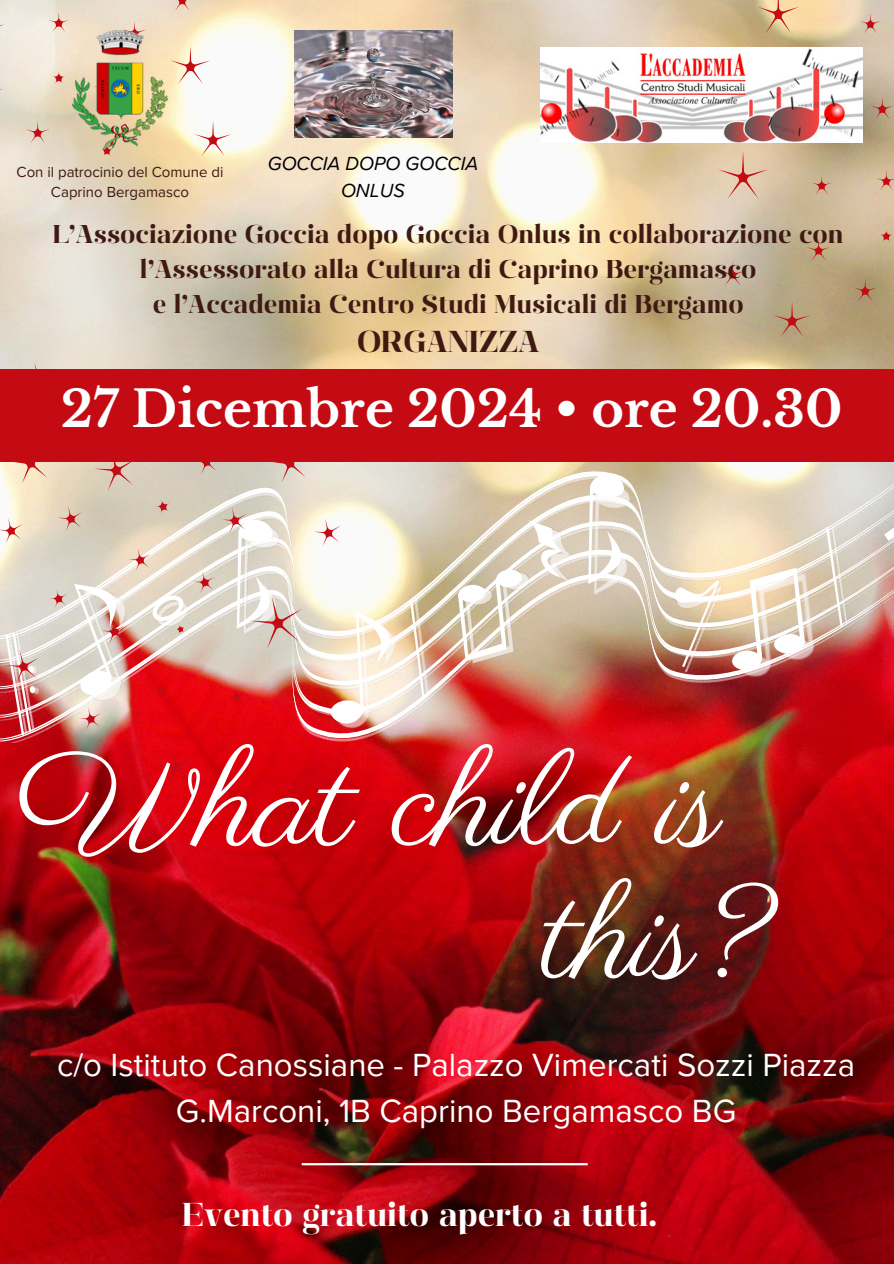
<style>
.page{position:relative;width:894px;height:1264px;background:#fff}
.page>*{position:absolute;margin:0;border:0;box-sizing:border-box;transform-origin:0 0}
.t1{font:135.75px "Parisienne";color:#fff}
.t2{font:133.5px "Parisienne";color:#fff}
.t3{font:700 49.5px "Libre Baskerville";color:#fff}
.t4{font:33px/46.2px "Proxima Nova";color:#fff;text-align:center}
.t5{font:33px "Manison 700";color:#fff}
.t6{font:30.15px "Manison 700";color:#3e1a13}
.t7{font:25.65px/34.8px "Manison 700";color:#3e1a13;text-align:center}
.t8{font:italic 19.5px/27px "Proxima Nova";color:#000;text-align:center}
.t9{font:15px/20.2px "Proxima Nova";color:#3e1a13;text-align:center}
</style>
<div class="page">
<img style="left:0;top:0;width:893px;height:1263px">
<div style="left:0;top:369px;width:893px;height:92px;background:#c40a13"></div>
<svg style="left:867px;top:461px;width:26px;height:281px;background:#d27072"></svg>
<svg style="left:882px;top:519px;width:11px;height:25px"></svg>
<svg style="left:13px;top:359px;width:51px;height:10px"></svg>
<img style="left:0;top:461px;width:867px;height:338px">
<svg style="left:757px;top:0;width:41px;height:33px"></svg>
<svg style="left:859px;top:13px;width:21px;height:20px"></svg>
<svg style="left:806px;top:238px;width:24px;height:23px"></svg>
<svg style="left:875px;top:170px;width:18px;height:20px"></svg>
<svg style="left:773px;top:301px;width:37px;height:36px"></svg>
<svg style="left:811px;top:175px;width:20px;height:20px"></svg>
<svg style="left:717px;top:151px;width:51px;height:48px;background:#e0bda3"></svg>
<svg style="left:870px;top:97px;width:23px;height:22px"></svg>
<svg style="left:879px;top:229px;width:13px;height:13px"></svg>
<svg style="left:719px;top:261px;width:26px;height:25px"></svg>
<svg style="left:852px;top:279px;width:24px;height:22px"></svg>
<hr style="left:301px;top:1163px;width:286px;height:2px;background:#fff">
<svg style="left:0;top:80px;width:3px;height:23px"></svg>
<svg style="left:101px;top:148px;width:12px;height:8px"></svg>
<svg style="left:48px;top:12px;width:21px;height:20px"></svg>
<svg style="left:123px;top:21px;width:23px;height:9px"></svg>
<svg style="left:0;top:17px;width:5px;height:19px"></svg>
<svg style="left:194px;top:120px;width:37px;height:36px"></svg>
<svg style="left:52px;top:71px;width:14px;height:13px"></svg>
<svg style="left:170px;top:46px;width:40px;height:38px"></svg>
<svg style="left:26px;top:120px;width:24px;height:23px"></svg>
<svg style="left:170px;top:0;width:24px;height:11px"></svg>
<img style="left:72px;top:30px;width:96px;height:118px">
<img style="left:540px;top:48px;width:322px;height:94px">
<img style="left:294px;top:30px;width:158px;height:107px">
<h2 class="t9" style="left:17px;top:162px;width:208px">Con il patrocinio del Comune di<br>Caprino Bergamasco</h2>
<p class="t8" style="left:268px;top:150px;width:212px">GOCCIA DOPO GOCCIA<br>ONLUS</p>
<p class="t7" style="left:53px;top:217px;width:792px">L’Associazione Goccia dopo Goccia Onlus in collaborazione con l’Assessorato alla Cultura di Caprino Bergamasco<br>e l’Accademia Centro Studi Musicali di Bergamo</p>
<p class="t6" style="left:357px;top:324px;width:184px">ORGANIZZA</p>
<h6 class="t3" style="left:61px;top:378px;width:782px">27 Dicembre 2024 • ore 20.30</h6>
<h5 class="t1" style="left:15px;top:720px;width:707px">What child is</h5>
<p class="t2" style="left:542px;top:854px;width:228px">this?</p>
<p class="t4" style="left:57px;top:1042px;width:799px">c/o Istituto Canossiane - Palazzo Vimercati Sozzi Piazza<br>G.Marconi, 1B Caprino Bergamasco BG</p>
<p class="t5" style="left:182px;top:1195px;width:476px">Evento gratuito aperto a tutti.</p>
</div>
